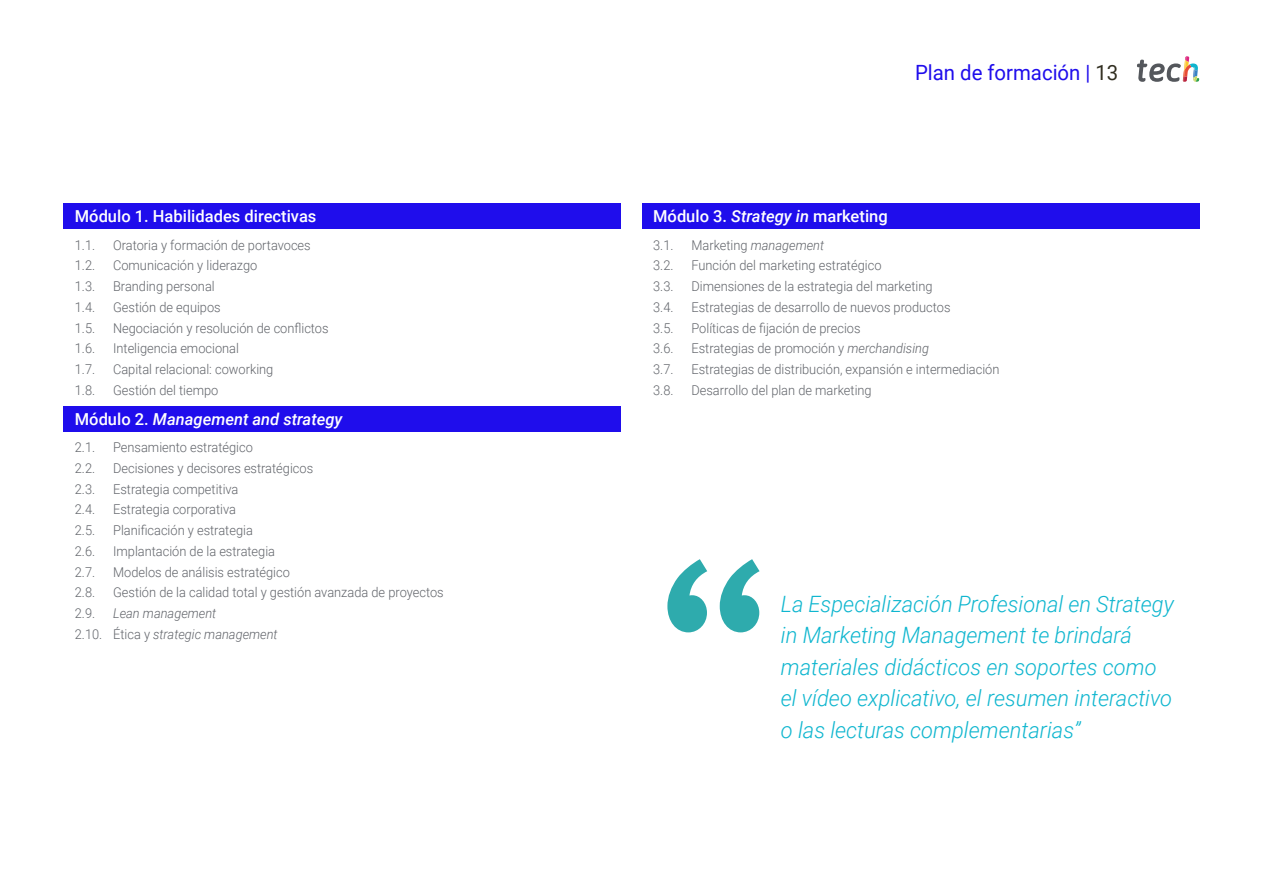
<style>
.page{position:relative;width:1263px;height:893px;background:#fff}
.page>*{position:absolute;margin:0;border:0;box-sizing:border-box;transform-origin:0 0}
.t1{font:italic 300 22.5px/31.5px "Roboto";color:#0fb6cf}
.t2{font:21px "Roboto";color:#1f0dec}
.t3{font:500 16.5px "Roboto";color:#fff}
.t4{font:italic 500 16.5px "Roboto";color:#fff}
.t5{font:300 13.5px "Roboto";color:#61646a;scale:.95 1}
.t6{font:italic 300 13.5px/20.7px "Roboto";color:#61646a;scale:.95 1}
.s1{font-style:normal}
.s2{color:#312e20}
.s3{font-style:italic}
</style>
<div class="page">
<div style="left:64px;top:204px;width:557px;height:25px;background:#1f0dec"></div>
<div style="left:64px;top:406px;width:557px;height:25px;background:#1f0dec"></div>
<div style="left:642px;top:204px;width:557px;height:25px;background:#1f0dec"></div>
<svg style="left:1137px;top:56px;width:62px;height:26px"></svg>
<svg style="left:667px;top:559px;width:92px;height:73px"></svg>
<p class="t3" style="left:75px;top:205px;width:243px">Módulo 1. Habilidades directivas</p>
<p class="t5" style="left:75px;top:235px;width:23px">1.1.</p>
<p class="t5" style="left:113px;top:235px;width:210px">Oratoria y formación de portavoces</p>
<p class="t5" style="left:75px;top:256px;width:23px">1.2.</p>
<p class="t5" style="left:113px;top:256px;width:153px">Comunicación y liderazgo</p>
<p class="t5" style="left:75px;top:277px;width:23px">1.3.</p>
<p class="t5" style="left:113px;top:277px;width:108px">Branding personal</p>
<p class="t5" style="left:75px;top:298px;width:23px">1.4.</p>
<p class="t5" style="left:113px;top:298px;width:115px">Gestión de equipos</p>
<p class="t5" style="left:75px;top:318px;width:23px">1.5.</p>
<p class="t5" style="left:113px;top:318px;width:228px">Negociación y resolución de conflictos</p>
<p class="t5" style="left:75px;top:339px;width:23px">1.6.</p>
<p class="t5" style="left:113px;top:339px;width:134px">Inteligencia emocional</p>
<p class="t5" style="left:75px;top:360px;width:23px">1.7.</p>
<p class="t5" style="left:113px;top:360px;width:170px">Capital relacional: coworking</p>
<p class="t5" style="left:75px;top:381px;width:23px">1.8.</p>
<p class="t5" style="left:113px;top:381px;width:112px">Gestión del tiempo</p>
<p class="t4" style="left:75px;top:408px;width:269px"><span class="s1">Módulo 2.</span> Management and strategy</p>
<p class="t5" style="left:75px;top:438px;width:23px">2.1.</p>
<p class="t5" style="left:113px;top:438px;width:149px">Pensamiento estratégico</p>
<p class="t5" style="left:75px;top:459px;width:23px">2.2.</p>
<p class="t5" style="left:113px;top:459px;width:212px">Decisiones y decisores estratégicos</p>
<p class="t5" style="left:75px;top:479px;width:23px">2.3.</p>
<p class="t5" style="left:113px;top:479px;width:133px">Estrategia competitiva</p>
<p class="t5" style="left:75px;top:500px;width:23px">2.4.</p>
<p class="t5" style="left:113px;top:500px;width:131px">Estrategia corporativa</p>
<p class="t5" style="left:75px;top:521px;width:23px">2.5.</p>
<p class="t5" style="left:113px;top:521px;width:149px">Planificación y estrategia</p>
<p class="t5" style="left:75px;top:542px;width:23px">2.6.</p>
<p class="t5" style="left:113px;top:542px;width:172px">Implantación de la estrategia</p>
<p class="t5" style="left:75px;top:562px;width:23px">2.7.</p>
<p class="t5" style="left:113px;top:562px;width:188px">Modelos de análisis estratégico</p>
<p class="t5" style="left:75px;top:583px;width:23px">2.8.</p>
<p class="t5" style="left:113px;top:583px;width:349px">Gestión de la calidad total y gestión avanzada de proyectos</p>
<p class="t5" style="left:75px;top:604px;width:23px">2.9.</p>
<p class="t6" style="left:75px;top:602px;width:215px;text-indent:38px">Lean management<br><span class="s1">2.10. Ética y</span> strategic management</p>
<h2 class="t2" style="left:915px;top:57px;width:205px">Plan de formación | <span class="s2">13</span></h2>
<p class="t3" style="left:653px;top:205px;width:236px">Módulo 3. <span class="s3">Strategy in</span> marketing</p>
<p class="t5" style="left:653px;top:235px;width:23px">3.1.</p>
<p class="t6" style="left:691px;top:234px;width:141px"><span class="s1">Marketing</span> management</p>
<p class="t5" style="left:653px;top:256px;width:23px">3.2.</p>
<p class="t5" style="left:691px;top:256px;width:202px">Función del marketing estratégico</p>
<p class="t5" style="left:653px;top:277px;width:23px">3.3.</p>
<p class="t5" style="left:691px;top:277px;width:255px">Dimensiones de la estrategia del marketing</p>
<p class="t5" style="left:653px;top:298px;width:23px">3.4.</p>
<p class="t5" style="left:691px;top:298px;width:274px">Estrategias de desarrollo de nuevos productos</p>
<p class="t5" style="left:653px;top:318px;width:23px">3.5.</p>
<p class="t5" style="left:691px;top:318px;width:180px">Políticas de fijación de precios</p>
<p class="t5" style="left:653px;top:339px;width:23px">3.6.</p>
<p class="t5" style="left:691px;top:339px;width:252px">Estrategias de promoción y <span class="s3">merchandising</span></p>
<p class="t5" style="left:653px;top:360px;width:23px">3.7.</p>
<p class="t5" style="left:691px;top:360px;width:326px">Estrategias de distribución, expansión e intermediación</p>
<p class="t5" style="left:653px;top:381px;width:23px">3.8.</p>
<p class="t5" style="left:691px;top:381px;width:191px">Desarrollo del plan de marketing</p>
<h1 class="t1" style="left:781px;top:587px;width:394px">La Especialización Profesional en Strategy in Marketing Management te brindará materiales didácticos en soportes como el vídeo explicativo, el resumen interactivo o las lecturas complementarias”</h1>
</div>
